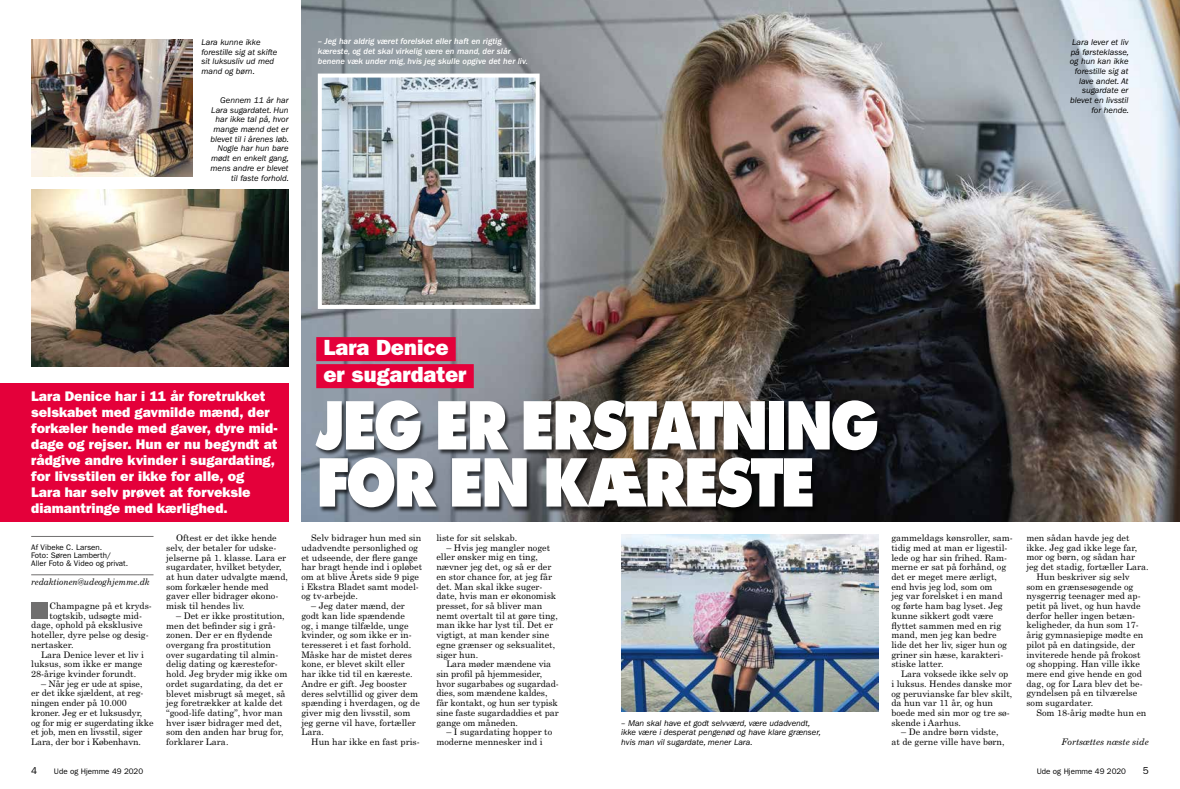
<style>
.page{position:relative;width:1180px;height:789px;background:#fff}
.page>*{position:absolute;margin:0;border:0;box-sizing:border-box;transform-origin:0 0}
.t1{font:800 64px/57px "Futura Std";letter-spacing:-.045em;color:#fff;scale:.85 1}
.t2{font:22px/27px "ITC Franklin Gothic Std Hvy";color:#fff}
.t3{font:14px/16px "ITC Franklin Gothic Std Hvy";color:#fff}
.t4{font:10px "ITC Franklin Gothic Std";color:#000}
.t5{font:9px/9.7px "Century Schoolbook Std";color:#000}
.t6{font:italic 9px "Century Schoolbook Std";letter-spacing:-.005em;color:#000;scale:.95 1}
.t7{font:italic 9px "Century Schoolbook Std";letter-spacing:-.005em;color:#000}
.t8{font:italic 8.6px/9.7px "ITC Franklin Gothic Std";color:#000;text-align:right}
.t9{font:8.6px/9.7px "ITC Franklin Gothic Std Med It";color:#fff}
.t10{font:8px/8px "ITC Franklin Gothic Std";color:#000}
</style>
<div class="page">
<img style="left:301px;top:0;width:878px;height:521px">
<img style="left:31px;top:189px;width:257px;height:177px">
<img style="left:31px;top:39px;width:162px;height:137px">
<img style="left:323px;top:78px;width:211px;height:226px">
<div style="left:318px;top:73px;width:221px;height:236px;border:4px solid #fff"></div>
<div style="left:0;top:382px;width:288px;height:139px;background:#e4003a"></div>
<div style="left:315px;top:400px;width:275px;height:113px;background:#000;opacity:.7"></div>
<div style="left:316px;top:337px;width:139px;height:24px;background:#e4003a"></div>
<div style="left:316px;top:364px;width:157px;height:24px;background:#e4003a"></div>
<hr style="left:31px;top:536px;width:122px;height:1px;background:#706f6f">
<hr style="left:31px;top:574px;width:122px;height:1px;background:#706f6f">
<div style="left:31px;top:602px;width:16px;height:16px;background:#706f6f"></div>
<img style="left:621px;top:534px;width:257px;height:176px">
<div style="left:590px;top:400px;width:293px;height:113px;background:#000;opacity:.7"></div>
<p class="t8" style="left:201px;top:37px;width:77px;text-align:left">Lara kunne ikke forestille sig at skifte sit luksusliv ud med mand og børn.</p>
<p class="t9" style="left:318px;top:37px;width:211px">– Jeg har aldrig været forelsket eller haft en rigtig kæreste, og det skal virkelig være en mand, der slår benene væk under mig, hvis jeg skulle opgive det her liv.</p>
<p class="t8" style="left:210px;top:95px;width:80px">Gennem 11 år har<br>Lara sugardatet. Hun har ikke tal på, hvor mange mænd det er blevet til i årenes løb.<br>Nogle har hun bare mødt en enkelt gang, mens andre er blevet til faste forhold.</p>
<p class="t8" style="left:1069px;top:37px;width:60px">Lara lever et liv på førsteklasse, og hun kan ikke forestille sig at lave andet. At sugardate er blevet en livsstil for hende.</p>
<p class="t3" style="left:31px;top:388px;width:248px">Lara Denice har i 11 år foretrukket selskabet med gavmilde mænd, der forkæler hende med gaver, dyre mid&shy;dage og rejser. Hun er nu begyndt at rådgive andre kvinder i sugardating, for livsstilen er ikke for alle, og<br>Lara har selv prøvet at forveksle diamantringe med kærlighed.</p>
<p class="t10" style="left:31px;top:543px;width:98px">Af Vibeke C. Larsen.<br>Foto: Søren Lamberth/<br>Aller Foto &amp; Video og privat.</p>
<p class="t6" style="left:31px;top:575px;width:126px">redaktionen@udeoghjemme.dk</p>
<p class="t5" style="left:50px;top:600px;width:104px">Champagne på et kryds-</p>
<p class="t5" style="left:50px;top:610px;width:94px">togtskib, udsøgte mid-</p>
<p class="t5" style="left:31px;top:619px;width:113px">dage, ophold på eksklusive</p>
<p class="t5" style="left:31px;top:629px;width:119px">hoteller, dyre pelse og desig-</p>
<p class="t5" style="left:31px;top:639px;width:44px">nertasker.</p>
<p class="t5" style="left:41px;top:649px;width:104px">Lara Denice lever et liv i</p>
<p class="t5" style="left:31px;top:658px;width:113px">luksus, som ikke er mange</p>
<p class="t5" style="left:31px;top:668px;width:107px">28-årige kvinder forundt.</p>
<p class="t5" style="left:31px;top:678px;width:124px;text-indent:10px">– Når jeg er ude at spise,<br>er det ikke sjældent, at reg&shy;ningen ender på 10.000 kroner. Jeg er et luksusdyr, og for mig er sugerdating ikke et job, men en livsstil, siger<br>Lara, der bor i København.</p>
<p class="t4" style="left:31px;top:764px;width:7px">4</p>
<p class="t10" style="left:54px;top:767px;width:91px">Ude og Hjemme 49 2020</p>
<p class="t5" style="left:166px;top:532px;width:123px;text-indent:10px">Oftest er det ikke hende selv, der betaler for udske&shy;jelserne på 1. klasse. Lara er sugardater, hvilket betyder, at hun dater udvalgte mænd, som forkæler hende med gaver eller bidrager økono&shy;misk til hendes liv.</p>
<p class="t5" style="left:166px;top:610px;width:123px;text-indent:10px">– Det er ikke prostitution, men det befinder sig i grå&shy;zonen. Der er en flydende overgang fra prostitution over sugardating til almin&shy;delig dating og kærestefor&shy;hold. Jeg bryder mig ikke om ordet sugardating, da det er blevet misbrugt så meget, så jeg foretrækker at kalde det “good-life dating”, hvor man hver især bidrager med det, som den anden har brug for, forklarer Lara.</p>
<h2 class="t2" style="left:323px;top:334px;width:145px">Lara Denice er sugardater</h2>
<h1 class="t1" style="left:316px;top:396px;width:663px">JEG ER ERSTATNING<br>FOR EN KÆRESTE</h1>
<p class="t5" style="left:301px;top:532px;width:122px;text-indent:10px">Selv bidrager hun med sin udadvendte personlighed og et udseende, der flere gange har bragt hende ind i opløbet om at blive Årets side 9 pige i Ekstra Bladet samt model&shy;og tv-arbejde.</p>
<p class="t5" style="left:301px;top:600px;width:120px;text-indent:10px">– Jeg dater mænd, der godt kan lide spændende<br>og, i mange tilfælde, unge kvinder, og som ikke er in&shy;teresseret i et fast forhold.<br>Måske har de mistet deres kone, er blevet skilt eller har ikke tid til en kæreste.<br>Andre er gift. Jeg booster deres selvtillid og giver dem spænding i hverdagen, og de giver mig den livsstil, som jeg gerne vil have, fortæller<br>Lara.</p>
<p class="t5" style="left:311px;top:736px;width:110px">Hun har ikke en fast pris-</p>
<p class="t5" style="left:436px;top:532px;width:82px">liste for sit selskab.</p>
<p class="t5" style="left:436px;top:542px;width:123px;text-indent:10px">– Hvis jeg mangler noget eller ønsker mig en ting, nævner jeg det, og så er der en stor chance for, at jeg får det. Man skal ikke suger&shy;date, hvis man er økonomisk presset, for så bliver man nemt overtalt til at gøre ting, man ikke har lyst til. Det er vigtigt, at man kender sine egne grænser og seksualitet, siger hun.</p>
<p class="t5" style="left:436px;top:658px;width:124px;text-indent:10px">Lara møder mændene via sin profil på hjemmesider, hvor sugarbabes og sugardad&shy;dies, som mændene kaldes, får kontakt, og hun ser typisk sine faste sugardaddies et par gange om måneden.</p>
<p class="t5" style="left:436px;top:726px;width:117px;text-indent:10px">– I sugardating hopper to moderne mennesker ind i</p>
<p class="t8" style="left:621px;top:717px;width:201px;text-align:left">– Man skal have et godt selvværd, være udadvendt, ikke være i desperat pengenød og have klare grænser, hvis man vil sugardate, mener Lara.</p>
<p class="t5" style="left:891px;top:532px;width:123px">gammeldags kønsroller, sam&shy;tidig med at man er ligestil&shy;lede og har sin frihed. Ram&shy;merne er sat på forhånd, og det er meget mere ærligt, end hvis jeg lod, som om<br>jeg var forelsket i en mand og førte ham bag lyset. Jeg kunne sikkert godt være flyttet sammen med en rig mand, men jeg kan bedre lide det her liv, siger hun og griner sin hæse, karakteri&shy;stiske latter.</p>
<p class="t5" style="left:891px;top:668px;width:123px;text-indent:10px">Lara voksede ikke selv op i luksus. Hendes danske mor og peruvianske far blev skilt, da hun var 11 år, og hun boede med sin mor og tre sø&shy;skende i Aarhus.</p>
<p class="t5" style="left:891px;top:726px;width:115px;text-align:center">– De andre børn vidste,<br>at de gerne ville have børn,</p>
<p class="t5" style="left:1026px;top:532px;width:105px">men sådan havde jeg det</p>
<p class="t5" style="left:1026px;top:542px;width:112px">ikke. Jeg gad ikke lege far,</p>
<p class="t5" style="left:1026px;top:552px;width:110px">mor og børn, og sådan har</p>
<p class="t5" style="left:1026px;top:561px;width:124px">jeg det stadig, fortæller Lara.</p>
<p class="t5" style="left:1036px;top:571px;width:95px">Hun beskriver sig selv</p>
<p class="t5" style="left:1026px;top:581px;width:108px">som en grænsesøgende og</p>
<p class="t5" style="left:1026px;top:590px;width:116px">nysgerrig teenager med ap-</p>
<p class="t5" style="left:1026px;top:600px;width:116px">petit på livet, og hun havde</p>
<p class="t5" style="left:1026px;top:610px;width:110px">derfor heller ingen betæn-</p>
<p class="t5" style="left:1026px;top:619px;width:114px">keligheder, da hun som 17-</p>
<p class="t5" style="left:1026px;top:629px;width:118px">årig gymnasiepige mødte en</p>
<p class="t5" style="left:1026px;top:639px;width:110px">pilot på en datingside, der</p>
<p class="t5" style="left:1026px;top:649px;width:116px">inviterede hende på frokost</p>
<p class="t5" style="left:1026px;top:658px;width:115px">og shopping. Han ville ikke</p>
<p class="t5" style="left:1026px;top:668px;width:117px">mere end give hende en god</p>
<p class="t5" style="left:1026px;top:678px;width:118px">dag, og for Lara blev det be-</p>
<p class="t5" style="left:1026px;top:687px;width:112px">gyndelsen på en tilværelse</p>
<p class="t5" style="left:1026px;top:697px;width:68px">som sugardater.</p>
<p class="t5" style="left:1036px;top:707px;width:112px">Som 18-årig mødte hun en</p>
<p class="t7" style="left:1061px;top:735px;width:89px">Fortsættes næste side</p>
<p class="t10" style="left:1036px;top:767px;width:91px">Ude og Hjemme 49 2020</p>
<p class="t4" style="left:1142px;top:764px;width:7px">5</p>
</div>
